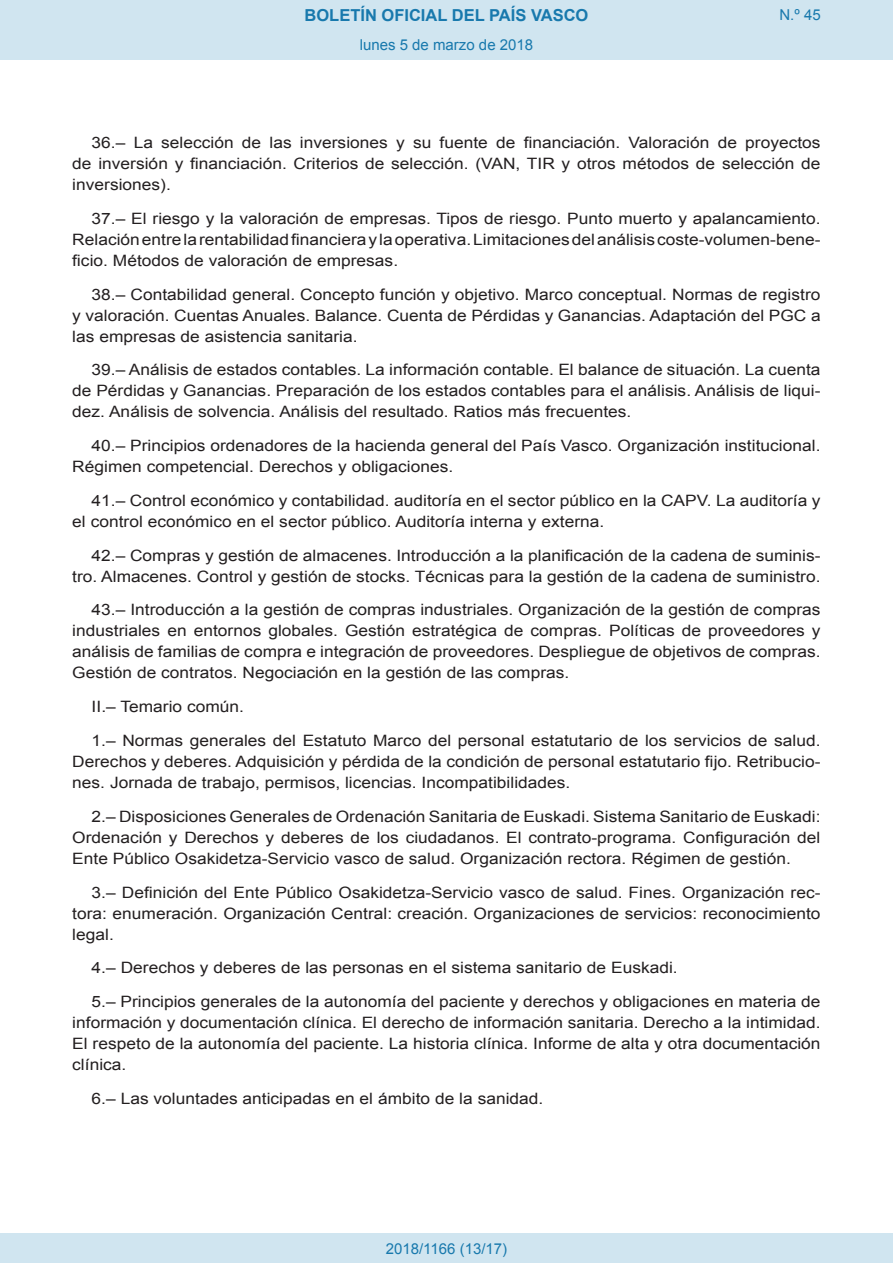
<style>
.page{position:relative;width:893px;height:1263px;background:#fff}
.page>*{position:absolute;margin:0;border:0;box-sizing:border-box;transform-origin:0 0}
.t1{font:700 16.5px "Arial";color:#1879ad}
.BOPVDetalle{font:15.6px/21px "Arial";color:#231f20;text-align:justify;scale:1.11 1}
.Paginacion_Centro{font:15px "Arial";color:#1879ad}
</style>
<div class="page">
<div style="left:0;top:0;width:893px;height:60px;background:#d0e5f0"></div>
<div style="left:0;top:1233px;width:893px;height:30px;background:#d0e5f0"></div>
<p class="t1" style="left:305px;top:4px;width:285px">BOLETÍN OFICIAL DEL PAÍS VASCO</p>
<p class="Paginacion_Centro" style="left:360px;top:35px;width:175px">lunes 5 de marzo de 2018</p>
<p class="Paginacion_Centro" style="left:779px;top:5px;width:43px">N.º 45</p>
<p class="BOPVDetalle" style="left:72px;top:132px;width:676px;text-indent:19px">36.– La selección de las inversiones y su fuente de financiación. Valoración de proyectos de inversión y financiación. Criterios de selección. (VAN, TIR y otros métodos de selección de inversiones).</p>
<p class="BOPVDetalle" style="left:72px;top:208px;width:676px;text-indent:19px">37.– El riesgo y la valoración de empresas. Tipos de riesgo. Punto muerto y apalancamiento.<br>Relación entre la rentabilidad financiera y la operativa. Limitaciones del análisis coste-volumen-bene&shy;ficio. Métodos de valoración de empresas.</p>
<p class="BOPVDetalle" style="left:72px;top:284px;width:676px;text-indent:19px">38.– Contabilidad general. Concepto función y objetivo. Marco conceptual. Normas de registro y valoración. Cuentas Anuales. Balance. Cuenta de Pérdidas y Ganancias. Adaptación del PGC a las empresas de asistencia sanitaria.</p>
<p class="BOPVDetalle" style="left:72px;top:360px;width:676px;text-indent:19px">39.– Análisis de estados contables. La información contable. El balance de situación. La cuenta de Pérdidas y Ganancias. Preparación de los estados contables para el análisis. Análisis de liqui&shy;dez. Análisis de solvencia. Análisis del resultado. Ratios más frecuentes.</p>
<p class="BOPVDetalle" style="left:72px;top:435px;width:676px;text-indent:19px">40.– Principios ordenadores de la hacienda general del País Vasco. Organización institucional.<br>Régimen competencial. Derechos y obligaciones.</p>
<p class="BOPVDetalle" style="left:72px;top:490px;width:676px;text-indent:19px">41.– Control económico y contabilidad. auditoría en el sector público en la CAPV. La auditoría y el control económico en el sector público. Auditoría interna y externa.</p>
<p class="BOPVDetalle" style="left:72px;top:545px;width:676px;text-align:right">42.– Compras y gestión de almacenes. Introducción a la planificación de la cadena de suminis&shy;tro. Almacenes. Control y gestión de stocks. Técnicas para la gestión de la cadena de suministro.</p>
<p class="BOPVDetalle" style="left:72px;top:600px;width:676px;text-indent:19px">43.– Introducción a la gestión de compras industriales. Organización de la gestión de compras industriales en entornos globales. Gestión estratégica de compras. Políticas de proveedores y análisis de familias de compra e integración de proveedores. Despliegue de objetivos de compras.<br>Gestión de contratos. Negociación en la gestión de las compras.</p>
<p class="BOPVDetalle" style="left:92px;top:696px;width:139px">II.– Temario común.</p>
<p class="BOPVDetalle" style="left:72px;top:730px;width:676px;text-indent:19px">1.– Normas generales del Estatuto Marco del personal estatutario de los servicios de salud.<br>Derechos y deberes. Adquisición y pérdida de la condición de personal estatutario fijo. Retribucio&shy;nes. Jornada de trabajo, permisos, licencias. Incompatibilidades.</p>
<p class="BOPVDetalle" style="left:72px;top:806px;width:676px;text-indent:19px">2.– Disposiciones Generales de Ordenación Sanitaria de Euskadi. Sistema Sanitario de Euskadi:<br>Ordenación y Derechos y deberes de los ciudadanos. El contrato-programa. Configuración del Ente Público Osakidetza-Servicio vasco de salud. Organización rectora. Régimen de gestión.</p>
<p class="BOPVDetalle" style="left:72px;top:882px;width:676px;text-indent:19px">3.– Definición del Ente Público Osakidetza-Servicio vasco de salud. Fines. Organización rec&shy;tora: enumeración. Organización Central: creación. Organizaciones de servicios: reconocimiento legal.</p>
<p class="BOPVDetalle" style="left:92px;top:957px;width:529px">4.– Derechos y deberes de las personas en el sistema sanitario de Euskadi.</p>
<p class="BOPVDetalle" style="left:72px;top:991px;width:676px;text-indent:19px">5.– Principios generales de la autonomía del paciente y derechos y obligaciones en materia de información y documentación clínica. El derecho de información sanitaria. Derecho a la intimidad.<br>El respeto de la autonomía del paciente. La historia clínica. Informe de alta y otra documentación clínica.</p>
<p class="BOPVDetalle" style="left:92px;top:1088px;width:408px">6.– Las voluntades anticipadas en el ámbito de la sanidad.</p>
<p class="Paginacion_Centro" style="left:386px;top:1238px;width:123px">2018/1166 (13/17)</p>
</div>
